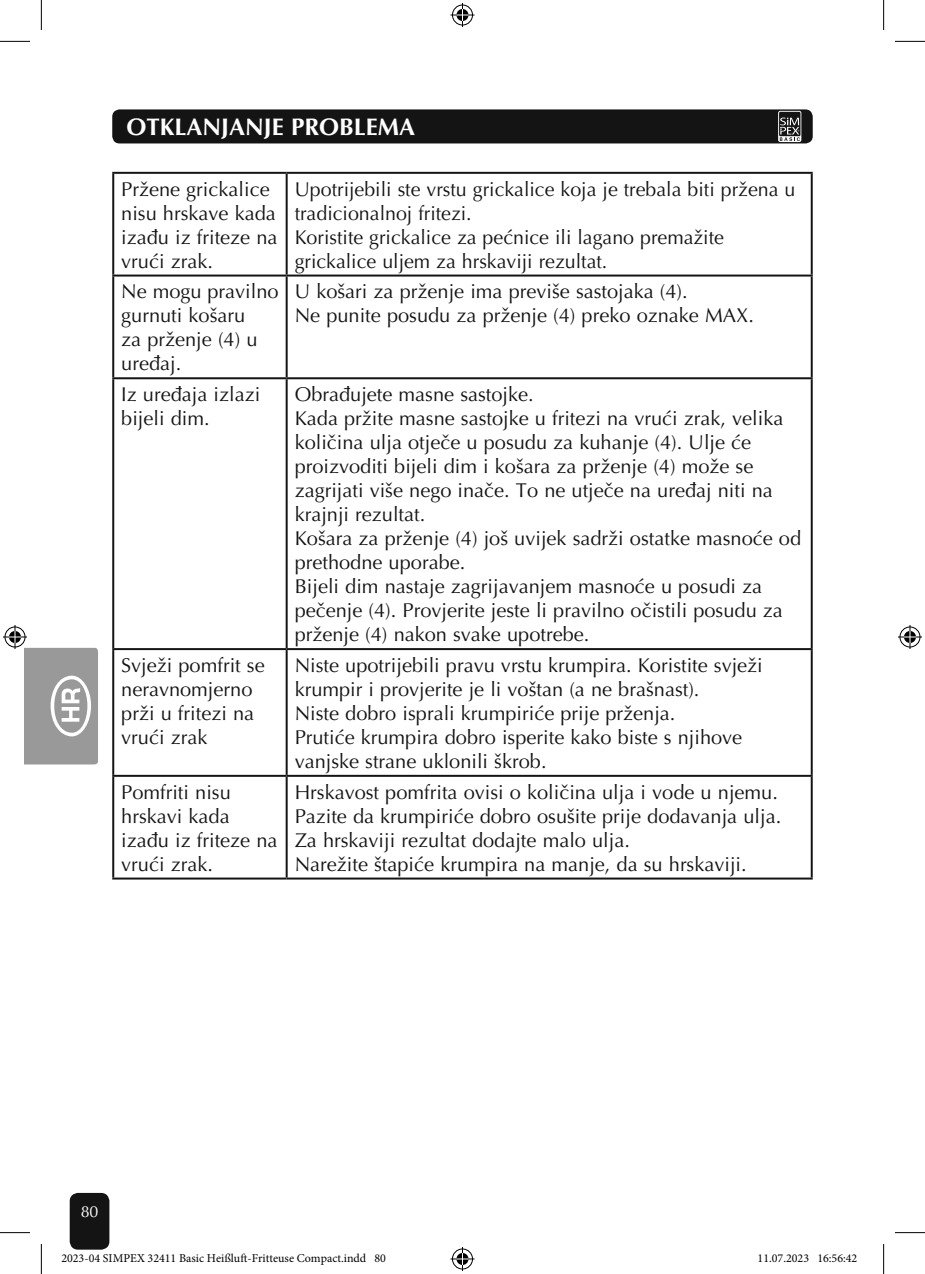
<style>
.page{position:relative;width:925px;height:1274px;background:#fff}
.page>*{position:absolute;margin:0;border:0;box-sizing:border-box;transform-origin:0 0}
.t1{font:700 24px "Optima LT Pro";color:#fff}
.t2{font:20px/24px "Optima LT Pro";color:#131413}
.t3{font:16px "Optima LT Pro";color:#fff}
.t4{font:12px "Minion Pro";color:#000}
</style>
<div class="page">
<div style="left:70px;top:1192px;width:39px;height:57px;border:2px solid #131413;border-radius:7px"></div>
<div style="left:112px;top:109px;width:700px;height:34px;background:#131413;border-radius:7px"></div>
<svg style="left:778px;top:111px;width:23px;height:31px"></svg>
<div style="left:779px;top:112px;width:21px;height:24px;background:#131413"></div>
<svg style="left:779px;top:117px;width:20px;height:24px"></svg>
<hr style="left:112px;top:172px;width:175px;height:2px;background:#131413">
<hr style="left:112px;top:174px;width:2px;height:100px;background:#131413">
<hr style="left:287px;top:172px;width:525px;height:2px;background:#131413">
<hr style="left:286px;top:174px;width:2px;height:100px;background:#131413">
<hr style="left:810px;top:174px;width:2px;height:100px;background:#131413">
<hr style="left:112px;top:274px;width:175px;height:2px;background:#131413">
<hr style="left:112px;top:276px;width:2px;height:101px;background:#131413">
<hr style="left:287px;top:274px;width:525px;height:2px;background:#131413">
<hr style="left:286px;top:276px;width:2px;height:101px;background:#131413">
<hr style="left:810px;top:276px;width:2px;height:101px;background:#131413">
<hr style="left:112px;top:377px;width:175px;height:2px;background:#131413">
<hr style="left:112px;top:379px;width:2px;height:269px;background:#131413">
<hr style="left:287px;top:377px;width:525px;height:2px;background:#131413">
<hr style="left:286px;top:379px;width:2px;height:269px;background:#131413">
<hr style="left:810px;top:379px;width:2px;height:269px;background:#131413">
<hr style="left:112px;top:648px;width:175px;height:2px;background:#131413">
<hr style="left:112px;top:650px;width:2px;height:124px;background:#131413">
<hr style="left:287px;top:648px;width:525px;height:2px;background:#131413">
<hr style="left:286px;top:650px;width:2px;height:124px;background:#131413">
<hr style="left:810px;top:650px;width:2px;height:124px;background:#131413">
<hr style="left:112px;top:774px;width:175px;height:2px;background:#131413">
<hr style="left:112px;top:776px;width:2px;height:101px;background:#131413">
<hr style="left:287px;top:774px;width:525px;height:2px;background:#131413">
<hr style="left:286px;top:776px;width:2px;height:101px;background:#131413">
<hr style="left:810px;top:776px;width:2px;height:101px;background:#131413">
<hr style="left:112px;top:877px;width:175px;height:2px;background:#131413">
<hr style="left:287px;top:877px;width:525px;height:2px;background:#131413">
<hr style="left:0;top:41px;width:30px;height:1px;background:#000">
<hr style="left:895px;top:41px;width:30px;height:1px;background:#000">
<hr style="left:0;top:1232px;width:30px;height:1px;background:#000">
<hr style="left:895px;top:1232px;width:30px;height:1px;background:#000">
<hr style="left:41px;top:0;width:1px;height:30px;background:#000">
<hr style="left:41px;top:1243px;width:1px;height:30px;background:#000">
<hr style="left:883px;top:0;width:1px;height:30px;background:#000">
<hr style="left:883px;top:1243px;width:1px;height:30px;background:#000">
<svg style="left:450px;top:3px;width:24px;height:24px"></svg>
<svg style="left:450px;top:1247px;width:24px;height:23px"></svg>
<svg style="left:3px;top:625px;width:95px;height:140px"></svg>
<svg style="left:898px;top:625px;width:24px;height:24px"></svg>
<svg style="left:69px;top:1196px;width:41px;height:54px;background:#1f201f"></svg>
<div style="left:380px;top:1253px;width:6px;height:9px;border:1px solid #fff;border-radius:50%"></div>
<svg style="left:380px;top:1253px;width:5px;height:9px"></svg>
<p class="t1" style="left:126px;top:112px;width:290px">OTKLANJANJE PROBLEMA</p>
<p class="t2" style="left:121px;top:177px;width:158px">Pržene grickalice nisu hrskave kada izađu iz friteze na vrući zrak.</p>
<p class="t2" style="left:295px;top:177px;width:502px">Upotrijebili ste vrstu grickalice koja je trebala biti pržena u tradicionalnoj fritezi.<br>Koristite grickalice za pećnice ili lagano premažite grickalice uljem za hrskaviji rezultat.</p>
<p class="t2" style="left:121px;top:279px;width:159px">Ne mogu pravilno gurnuti košaru<br>za prženje (4) u uređaj.</p>
<p class="t2" style="left:295px;top:279px;width:461px">U košari za prženje ima previše sastojaka (4).<br>Ne punite posudu za prženje (4) preko oznake MAX.</p>
<p class="t2" style="left:121px;top:382px;width:140px">Iz uređaja izlazi bijeli dim.</p>
<p class="t2" style="left:295px;top:382px;width:508px">Obrađujete masne sastojke.<br>Kada pržite masne sastojke u fritezi na vrući zrak, velika količina ulja otječe u posudu za kuhanje (4). Ulje će proizvoditi bijeli dim i košara za prženje (4) može se zagrijati više nego inače. To ne utječe na uređaj niti na krajnji rezultat.<br>Košara za prženje (4) još uvijek sadrži ostatke masnoće od prethodne uporabe.<br>Bijeli dim nastaje zagrijavanjem masnoće u posudi za pečenje (4). Provjerite jeste li pravilno očistili posudu za prženje (4) nakon svake upotrebe.</p>
<p class="t2" style="left:121px;top:653px;width:145px">Svježi pomfrit se neravnomjerno prži u fritezi na vrući zrak</p>
<p class="t2" style="left:295px;top:653px;width:469px">Niste upotrijebili pravu vrstu krumpira. Koristite svježi krumpir i provjerite je li voštan (a ne brašnast).<br>Niste dobro isprali krumpiriće prije prženja.<br>Prutiće krumpira dobro isperite kako biste s njihove vanjske strane uklonili škrob.</p>
<p class="t2" style="left:121px;top:779px;width:158px">Pomfriti nisu hrskavi kada izađu iz friteze na vrući zrak.</p>
<p class="t2" style="left:295px;top:779px;width:488px">Hrskavost pomfrita ovisi o količina ulja i vode u njemu.<br>Pazite da krumpiriće dobro osušite prije dodavanja ulja.<br>Za hrskaviji rezultat dodajte malo ulja.<br>Narežite štapiće krumpira na manje, da su hrskaviji.</p>
<p class="t3" style="left:81px;top:1201px;width:19px">80</p>
<p class="t4" style="left:61px;top:1249px;width:326px">2023-04 SIMPEX 32411 Basic Heißluft-Fritteuse Compact.indd 80</p>
<p class="t4" style="left:757px;top:1249px;width:101px">11.07.2023 16:56:42</p>
</div>
